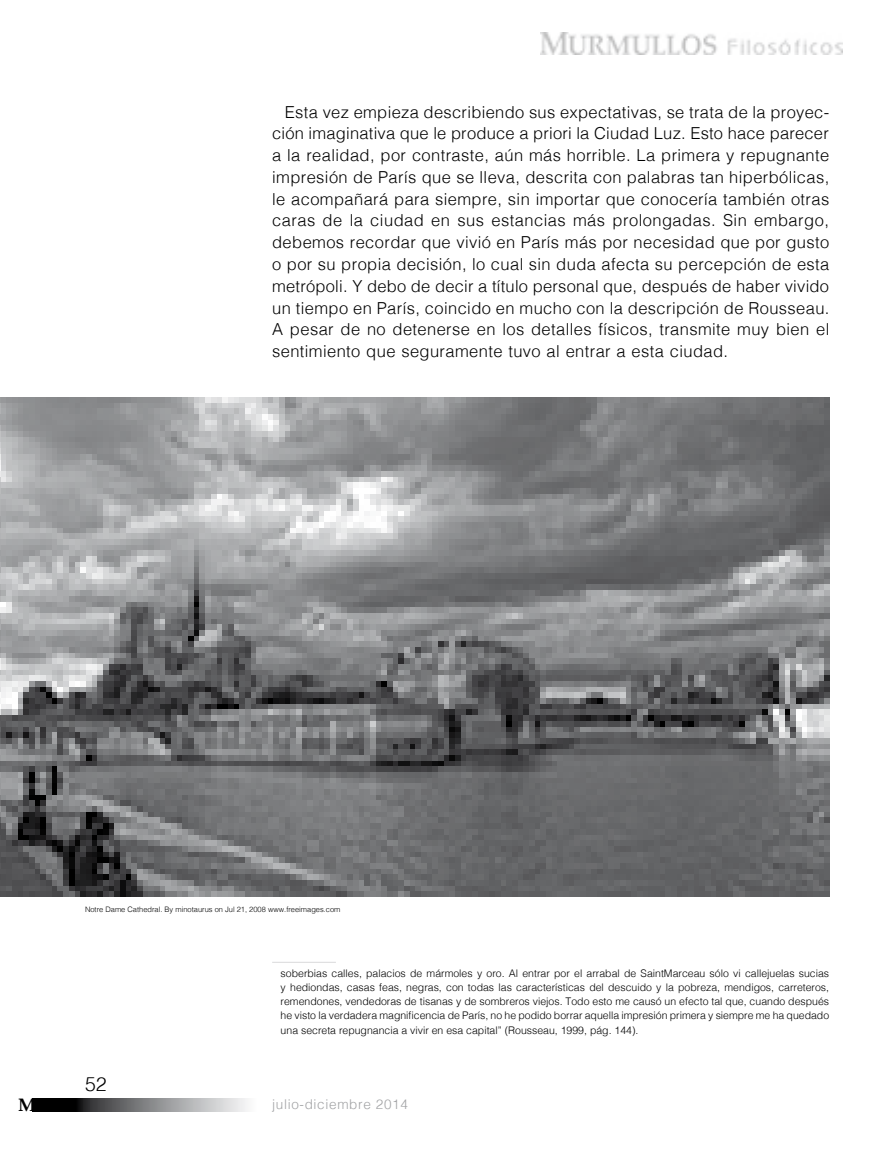
<style>
.page{position:relative;width:893px;height:1149px;background:#fff}
.page>*{position:absolute;margin:0;border:0;box-sizing:border-box;transform-origin:0 0}
.t1{font:300 19.5px "Helvetica";color:#000}
.t2{font:700 18px "Palatino Linotype";color:#000}
.t3{font:300 16.5px/21.8px "Helvetica";letter-spacing:.025em;color:#000;text-align:justify}
.t4{font:300 13.5px "Helvetica";letter-spacing:.05em;color:#a1a2a4}
.t5{font:300 10.5px/14.2px "Helvetica";color:#000;text-align:justify}
.t6{font:300 7.5px "Helvetica";color:#000}
</style>
<div class="page">
<img style="left:540px;top:32px;width:302px;height:22px">
<svg style="left:33px;top:1098px;width:214px;height:12px;background:#737374"></svg>
<hr style="left:272px;top:961px;width:64px;height:1px;background:#d9dadb">
<img style="left:0;top:397px;width:829px;height:499px">
<p class="t3" style="left:272px;top:100px;width:559px;text-indent:13px">Esta vez empieza describiendo sus expectativas, se trata de la proyec&shy;ción imaginativa que le produce a priori la Ciudad Luz. Esto hace parecer a la realidad, por contraste, aún más horrible. La primera y repugnante impresión de París que se lleva, descrita con palabras tan hiperbólicas, le acompañará para siempre, sin importar que conocería también otras caras de la ciudad en sus estancias más prolongadas. Sin embargo, debemos recordar que vivió en París más por necesidad que por gusto o por su propia decisión, lo cual sin duda afecta su percepción de esta metrópoli. Y debo de decir a título personal que, después de haber vivido un tiempo en París, coincido en mucho con la descripción de Rousseau.<br>A pesar de no detenerse en los detalles físicos, transmite muy bien el sentimiento que seguramente tuvo al entrar a esta ciudad.</p>
<p class="t6" style="left:85px;top:902px;width:257px">Notre Dame Cathedral. By minotaurus on Jul 21, 2008 www.freeimages.com</p>
<p class="t1" style="left:85px;top:1066px;width:23px">52</p>
<p class="t5" style="left:281px;top:964px;width:550px">soberbias calles, palacios de mármoles y oro. Al entrar por el arrabal de SaintMarceau sólo vi callejuelas sucias y hediondas, casas feas, negras, con todas las características del descuido y la pobreza, mendigos, carreteros, remendones, vendedoras de tisanas y de sombreros viejos. Todo esto me causó un efecto tal que, cuando después he visto la verdadera magnificencia de París, no he podido borrar aquella impresión primera y siempre me ha quedado una secreta repugnancia a vivir en esa capital” (Rousseau, 1999, pág. 144).</p>
<p class="t2" style="left:18px;top:1091px;width:19px">M</p>
<p class="t4" style="left:272px;top:1092px;width:137px">julio-diciembre 2014</p>
</div>
